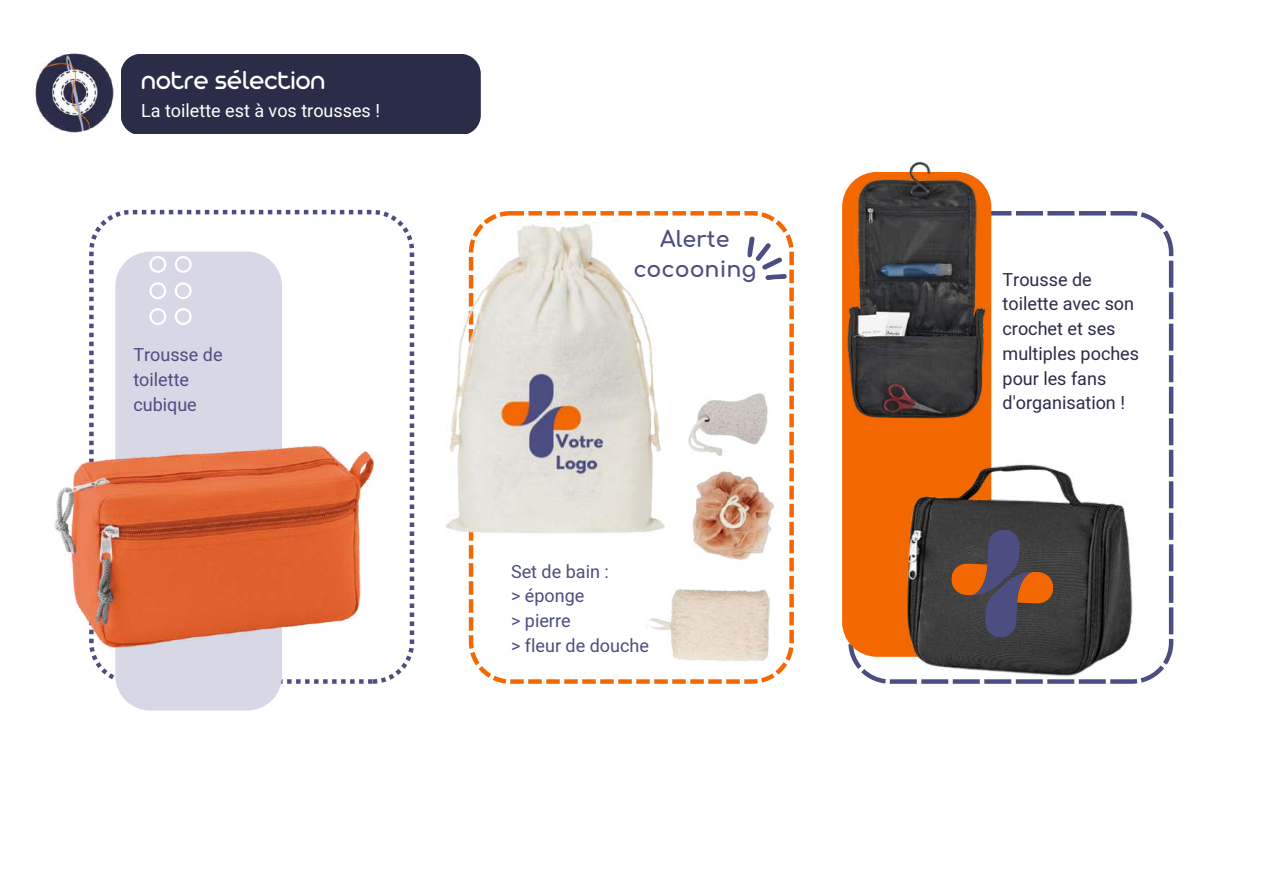
<style>
.page{position:relative;width:1263px;height:894px;background:#fff}
.page>*{position:absolute;margin:0;border:0;box-sizing:border-box;transform-origin:0 0}
.t1{font:28.2px "Arista Pro";color:#fff}
.t2{font:700 22.05px/30.5px "Comfortaa";color:#4c4e81;text-align:center}
.t3{font:18px/24.8px "Heebo";color:#2b2c48}
.t4{font:18px/24.8px "Heebo";color:#4c4e81}
.t5{font:18px "Heebo";color:#fff}
</style>
<div class="page">
<svg style="left:850px;top:211px;width:323px;height:472px"></svg>
<svg style="left:414px;top:270px;width:1px;height:32px"></svg>
<svg style="left:414px;top:333px;width:1px;height:32px"></svg>
<svg style="left:89px;top:210px;width:325px;height:473px"></svg>
<div style="left:121px;top:54px;width:359px;height:79px;background:#2b2c48"></div>
<img style="left:35px;top:53px;width:79px;height:80px">
<div style="left:115px;top:251px;width:167px;height:459px;background:#d7d7e6"></div>
<svg style="left:149px;top:308px;width:17px;height:17px"></svg>
<svg style="left:149px;top:282px;width:17px;height:17px"></svg>
<svg style="left:149px;top:256px;width:17px;height:17px"></svg>
<svg style="left:175px;top:308px;width:17px;height:17px"></svg>
<svg style="left:175px;top:282px;width:17px;height:17px"></svg>
<svg style="left:175px;top:256px;width:17px;height:17px"></svg>
<div style="left:842px;top:194px;width:149px;height:462px;background:#f36800"></div>
<svg style="left:469px;top:211px;width:325px;height:472px"></svg>
<svg style="left:746px;top:236px;width:41px;height:44px"></svg>
<img style="left:638px;top:390px;width:140px;height:273px">
<img style="left:445px;top:211px;width:263px;height:331px">
<img style="left:54px;top:434px;width:333px;height:229px">
<img style="left:842px;top:161px;width:147px;height:258px">
<img style="left:893px;top:454px;width:249px;height:230px">
<svg style="left:951px;top:528px;width:103px;height:110px"></svg>
<h1 class="t1" style="left:141px;top:71px;width:186px">notre sélection</h1>
<p class="t5" style="left:141px;top:98px;width:240px">La toilette est à vos trousses !</p>
<p class="t4" style="left:133px;top:343px;width:91px">Trousse de toilette cubique</p>
<p class="t2" style="left:633px;top:224px;width:125px">Alerte cocooning</p>
<p class="t4" style="left:511px;top:559px;width:139px">Set de bain :<br>&gt; éponge<br>&gt; pierre<br>&gt; fleur de douche</p>
<p class="t3" style="left:1002px;top:267px;width:138px">Trousse de toilette avec son crochet et ses multiples poches pour les fans d'organisation !</p>
</div>
